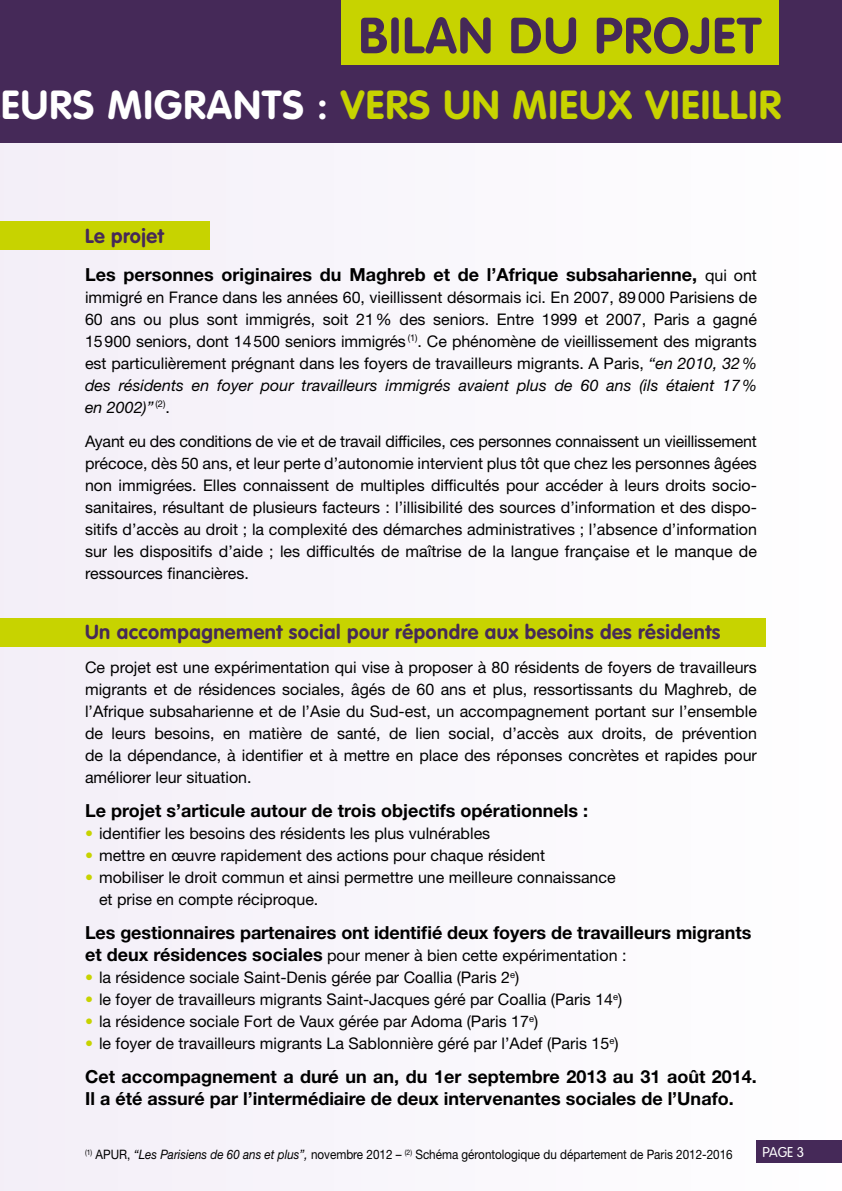
<style>
.page{position:relative;width:842px;height:1191px;background:#f9f7fb}
.page>*{position:absolute;margin:0;border:0;box-sizing:border-box;transform-origin:0 0}
.t1{font:700 50px "VAG Rounded";letter-spacing:.03em;color:#452958}
.t2{font:700 40px "VAG Rounded";letter-spacing:.03em;color:#c7d300}
.t3{font:700 20px "VAG Rounded";letter-spacing:.025em;color:#452958}
.t4{font:700 18px/22px "Helvetica Neue LT Std";color:#000}
.t5{font:16px/22px "Helvetica Neue LT Std";color:#000;text-align:justify}
.t6{font:300 14px "VAG Rounded";color:#fff}
.t7{font:13px "Helvetica Neue LT Std";color:#000;scale:.9 1}
.s1{color:#fff}
.s2{font-weight:400;font-size:16px}
.s3{font-style:italic}
.s4{color:#c7d300}
.s5{font-weight:700;font-size:18px}
</style>
<div class="page">
<div style="left:757px;top:1140px;width:85px;height:22px;background:#452958"></div>
<div style="left:0;top:0;width:842px;height:143px;background:#452958"></div>
<div style="left:0;top:222px;width:210px;height:28px;background:#c7d300"></div>
<div style="left:0;top:618px;width:765px;height:28px;background:#c7d300"></div>
<div style="left:341px;top:0;width:438px;height:65px;background:#c7d300"></div>
<h1 class="t1" style="left:359px;top:6px;width:404px">BILAN DU PROJET</h1>
<h2 class="t2" style="left:1px;top:81px;width:781px"><span class="s1">EURS MIGRANTS :</span> VERS UN MIEUX VIEILLIR</h2>
<p class="t3" style="left:85px;top:224px;width:80px">Le projet</p>
<p class="t4" style="left:85px;top:263px;width:673px">Les personnes originaires du Maghreb et de l’Afrique subsaharienne, <span class="s2">qui ont</span></p>
<p class="t5" style="left:85px;top:286px;width:673px">immigré en France dans les années 60, vieillissent désormais ici. En 2007, 89000 Parisiens de 60 ans ou plus sont immigrés, soit 21% des seniors. Entre 1999 et 2007, Paris a gagné 15900 seniors, dont 14500 seniors immigrés <sup>(1)</sup>. Ce phénomène de vieillissement des migrants est particulièrement prégnant dans les foyers de travailleurs migrants. A Paris, <span class="s3">“en 2010, 32% des résidents en foyer pour travailleurs immigrés avaient plus de 60 ans (ils étaient 17% en 2002)”</span> <sup>(2)</sup>.</p>
<p class="t5" style="left:85px;top:430px;width:673px">Ayant eu des conditions de vie et de travail difficiles, ces personnes connaissent un vieillissement précoce, dès 50 ans, et leur perte d’autonomie intervient plus tôt que chez les personnes âgées non immigrées. Elles connaissent de multiples difficultés pour accéder à leurs droits socio&shy;sanitaires, résultant de plusieurs facteurs : l’illisibilité des sources d’information et des dispo&shy;sitifs d’accès au droit ; la complexité des démarches administratives ; l’absence d’information sur les dispositifs d’aide ; les difficultés de maîtrise de la langue française et le manque de ressources financières.</p>
<p class="t3" style="left:85px;top:620px;width:637px">Un accompagnement social pour répondre aux besoins des résidents</p>
<p class="t5" style="left:85px;top:656px;width:673px">Ce projet est une expérimentation qui vise à proposer à 80 résidents de foyers de travailleurs migrants et de résidences sociales, âgés de 60 ans et plus, ressortissants du Maghreb, de l’Afrique subsaharienne et de l’Asie du Sud-est, un accompagnement portant sur l’ensemble de leurs besoins, en matière de santé, de lien social, d’accès aux droits, de prévention de la dépendance, à identifier et à mettre en place des réponses concrètes et rapides pour améliorer leur situation.</p>
<p class="t4" style="left:85px;top:799px;width:504px">Le projet s’articule autour de trois objectifs opérationnels :</p>
<p class="t5" style="left:85px;top:822px;width:407px"><span class="s4">•</span> identifier les besoins des résidents les plus vulnérables</p>
<p class="t5" style="left:85px;top:844px;width:462px"><span class="s4">•</span> mettre en œuvre rapidement des actions pour chaque résident</p>
<p class="t5" style="left:99px;top:866px;width:518px;text-indent:-14px"><span class="s4">•</span> mobiliser le droit commun et ainsi permettre une meilleure connaissance et prise en compte réciproque.</p>
<p class="t4" style="left:85px;top:921px;width:668px">Les gestionnaires partenaires ont identifié deux foyers de travailleurs migrants</p>
<p class="t5" style="left:85px;top:944px;width:543px"><span class="s5">et deux résidences sociales</span> pour mener à bien cette expérimentation :</p>
<p class="t5" style="left:85px;top:966px;width:436px"><span class="s4">•</span> la résidence sociale Saint-Denis gérée par Coallia (Paris 2<sup>e</sup>)</p>
<p class="t5" style="left:85px;top:988px;width:539px"><span class="s4">•</span> le foyer de travailleurs migrants Saint-Jacques géré par Coallia (Paris 14<sup>e</sup>)</p>
<p class="t5" style="left:85px;top:1010px;width:455px"><span class="s4">•</span> la résidence sociale Fort de Vaux gérée par Adoma (Paris 17<sup>e</sup>)</p>
<p class="t5" style="left:85px;top:1032px;width:535px"><span class="s4">•</span> le foyer de travailleurs migrants La Sablonnière géré par l’Adef (Paris 15<sup>e</sup>)</p>
<p class="t4" style="left:85px;top:1065px;width:673px">Cet accompagnement a duré un an, du 1er septembre 2013 au 31 août 2014.<br>Il a été assuré par l’intermédiaire de deux intervenantes sociales de l’Unafo.</p>
<p class="t7" style="left:85px;top:1146px;width:721px"><sup>(1)</sup> APUR, <span class="s3">“Les Parisiens de 60 ans et plus”,</span> novembre 2012 – <sup>(2)</sup> Schéma gérontologique du département de Paris 2012-2016</p>
<p class="t6" style="left:763px;top:1143px;width:43px">PAGE 3</p>
</div>
